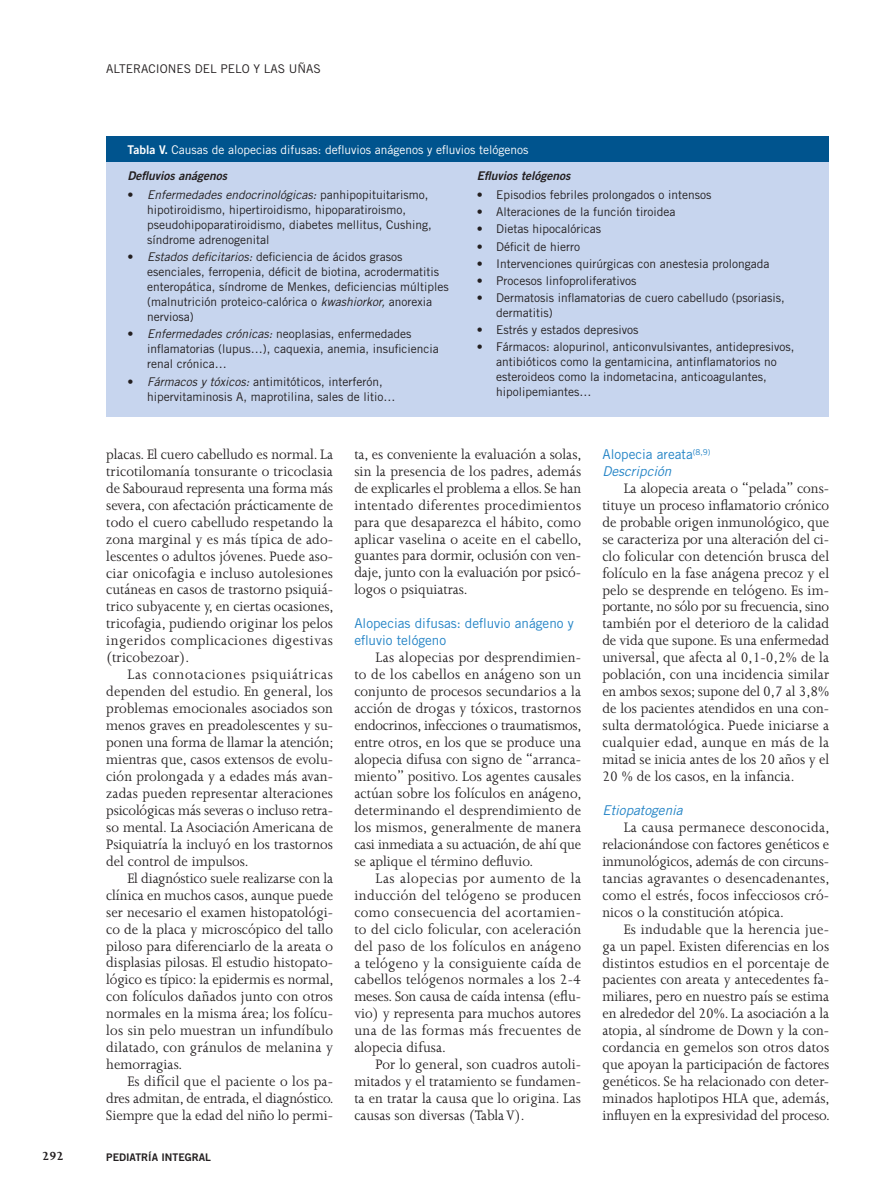
<style>
.page{position:relative;width:893px;height:1191px;background:#fff}
.page>*{position:absolute;margin:0;border:0;box-sizing:border-box;transform-origin:0 0}
.t1{font:15.75px/17px "Joanna MT Std";color:#231f20;text-align:justify;scale:.95 1}
.t2{font:13.5px/17px "Trade Gothic";color:#2484c6}
.t3{font:italic 13.5px "Trade Gothic";color:#2484c6}
.t4{font:700 13.5px "Joanna MT Std";color:#231f20}
.t5{font:12px/15px "Trade Gothic";color:#231f20}
.t6{font:12px "Trade Gothic";color:#fff}
.t7{font:italic 12px "Trade Gothic Bold Two";color:#231f20}
.t8{font:10.5px "Trade Gothic Bold Two";color:#231f20}
.s1{font-family:"Trade Gothic Bold Two"}
.s2{font-style:italic}
</style>
<div class="page">
<div style="left:106px;top:162px;width:723px;height:255px;background:#c7d5ee"></div>
<div style="left:106px;top:136px;width:723px;height:26px;background:#00548e"></div>
<p class="t5" style="left:106px;top:62px;width:216px">ALTERACIONES DEL PELO Y LAS UÑAS</p>
<p class="t6" style="left:128px;top:145px;width:402px"><span class="s1">Tabla V.</span> Causas de alopecias difusas: defluvios anágenos y efluvios telógenos</p>
<p class="t7" style="left:128px;top:171px;width:101px">Defluvios anágenos</p>
<p class="t5" style="left:147px;top:188px;width:286px;text-indent:-20px">• <span class="s2">Enfermedades endocrinológicas:</span> panhipopituitarismo, hipotiroidismo, hipertiroidismo, hipoparatiroismo, pseudohipoparatiroidismo, diabetes mellitus, Cushing, síndrome adrenogenital</p>
<p class="t5" style="left:147px;top:250px;width:303px;text-indent:-19px">• <span class="s2">Estados deficitarios:</span> deficiencia de ácidos grasos esenciales, ferropenia, déficit de biotina, acrodermatitis enteropática, síndrome de Menkes, deficiencias múltiples (malnutrición proteico-calórica o <span class="s2">kwashiorkor,</span> anorexia nerviosa)</p>
<p class="t5" style="left:147px;top:328px;width:293px;text-indent:-19px">• <span class="s2">Enfermedades crónicas:</span> neoplasias, enfermedades inflamatorias (lupus…), caquexia, anemia, insuficiencia renal crónica…</p>
<p class="t5" style="left:147px;top:375px;width:250px;text-indent:-20px">• <span class="s2">Fármacos y tóxicos:</span> antimitóticos, interferón, hipervitaminosis A, maprotilina, sales de litio…</p>
<p class="t7" style="left:477px;top:171px;width:95px">Efluvios telógenos</p>
<p class="t5" style="left:477px;top:188px;width:236px">• Episodios febriles prolongados o intensos</p>
<p class="t5" style="left:477px;top:205px;width:200px">• Alteraciones de la función tiroidea</p>
<p class="t5" style="left:477px;top:223px;width:126px">• Dietas hipocalóricas</p>
<p class="t5" style="left:477px;top:240px;width:105px">• Déficit de hierro</p>
<p class="t5" style="left:477px;top:257px;width:294px">• Intervenciones quirúrgicas con anestesia prolongada</p>
<p class="t5" style="left:477px;top:274px;width:161px">• Procesos linfoproliferativos</p>
<p class="t5" style="left:496px;top:291px;width:290px;text-indent:-20px">• Dermatosis inflamatorias de cuero cabelludo (psoriasis, dermatitis)</p>
<p class="t5" style="left:477px;top:323px;width:163px">• Estrés y estados depresivos</p>
<p class="t5" style="left:496px;top:340px;width:300px;text-indent:-20px">• Fármacos: alopurinol, anticonvulsivantes, antidepresivos, antibióticos como la gentamicina, antinflamatorios no esteroideos como la indometacina, anticoagulantes, hipolipemiantes…</p>
<p class="t1" style="left:106px;top:447px;width:241px">placas. El cuero cabelludo es normal. La tricotilomanía tonsurante o tricoclasia de Sabouraud representa una forma más severa, con afectación prácticamente de todo el cuero cabelludo respetando la zona marginal y es más típica de ado&shy;lescentes o adultos jóvenes. Puede aso&shy;ciar onicofagia e incluso autolesiones cutáneas en casos de trastorno psiquiá&shy;trico subyacente y, en ciertas ocasiones, tricofagia, pudiendo originar los pelos ingeridos complicaciones digestivas (tricobezoar).</p>
<p class="t1" style="left:106px;top:667px;width:241px;text-indent:21px">Las connotaciones psiquiátricas dependen del estudio. En general, los problemas emocionales asociados son menos graves en preadolescentes y su&shy;ponen una forma de llamar la atención; mientras que, casos extensos de evolu&shy;ción prolongada y a edades más avan&shy;zadas pueden representar alteraciones psicológicas más severas o incluso retra&shy;so mental. La Asociación Americana de Psiquiatría la incluyó en los trastornos del control de impulsos.</p>
<p class="t1" style="left:106px;top:871px;width:241px;text-indent:21px">El diagnóstico suele realizarse con la clínica en muchos casos, aunque puede ser necesario el examen histopatológi&shy;co de la placa y microscópico del tallo piloso para diferenciarlo de la areata o displasias pilosas. El estudio histopato&shy;lógico es típico: la epidermis es normal, con folículos dañados junto con otros normales en la misma área; los folícu&shy;los sin pelo muestran un infundíbulo dilatado, con gránulos de melanina y hemorragias.</p>
<p class="t1" style="left:106px;top:1074px;width:241px;text-indent:21px">Es difícil que el paciente o los pa&shy;dres admitan, de entrada, el diagnóstico.<br>Siempre que la edad del niño lo permi-</p>
<p class="t4" style="left:42px;top:1151px;width:23px">292</p>
<p class="t8" style="left:106px;top:1153px;width:106px">PEDIATRÍA INTEGRAL</p>
<p class="t1" style="left:354px;top:447px;width:241px">ta, es conveniente la evaluación a solas, sin la presencia de los padres, además de explicarles el problema a ellos. Se han intentado diferentes procedimientos para que desaparezca el hábito, como aplicar vaselina o aceite en el cabello, guantes para dormir, oclusión con ven&shy;daje, junto con la evaluación por psicó&shy;logos o psiquiatras.</p>
<p class="t2" style="left:354px;top:616px;width:221px">Alopecias difusas: defluvio anágeno y efluvio telógeno</p>
<p class="t1" style="left:354px;top:650px;width:241px;text-indent:21px">Las alopecias por desprendimien&shy;to de los cabellos en anágeno son un conjunto de procesos secundarios a la acción de drogas y tóxicos, trastornos endocrinos, infecciones o traumatismos, entre otros, en los que se produce una alopecia difusa con signo de “arranca&shy;miento” positivo. Los agentes causales actúan sobre los folículos en anágeno, determinando el desprendimiento de los mismos, generalmente de manera casi inmediata a su actuación, de ahí que se aplique el término defluvio.</p>
<p class="t1" style="left:354px;top:871px;width:240px;text-indent:21px">Las alopecias por aumento de la inducción del telógeno se producen como consecuencia del acortamien&shy;to del ciclo folicular, con aceleración del paso de los folículos en anágeno a telógeno y la consiguiente caída de cabellos telógenos normales a los 2-4 meses. Son causa de caída intensa (eflu&shy;vio) y representa para muchos autores una de las formas más frecuentes de alopecia difusa.</p>
<p class="t1" style="left:354px;top:1057px;width:240px;text-indent:21px">Por lo general, son cuadros autoli&shy;mitados y el tratamiento se fundamen&shy;ta en tratar la causa que lo origina. Las causas son diversas (Tabla V).</p>
<p class="t2" style="left:602px;top:447px;width:110px">Alopecia areata<sup>(8,9)<br></sup><span class="s2">Descripción</span></p>
<p class="t1" style="left:602px;top:481px;width:240px;text-indent:21px">La alopecia areata o “pelada” cons&shy;tituye un proceso inflamatorio crónico de probable origen inmunológico, que se caracteriza por una alteración del ci&shy;clo folicular con detención brusca del folículo en la fase anágena precoz y el pelo se desprende en telógeno. Es im&shy;portante, no sólo por su frecuencia, sino también por el deterioro de la calidad de vida que supone. Es una enfermedad universal, que afecta al 0,1-0,2% de la población, con una incidencia similar en ambos sexos; supone del 0,7 al 3,8% de los pacientes atendidos en una con&shy;sulta dermatológica. Puede iniciarse a cualquier edad, aunque en más de la mitad se inicia antes de los 20 años y el 20 % de los casos, en la infancia.</p>
<p class="t3" style="left:602px;top:805px;width:82px">Etiopatogenia</p>
<p class="t1" style="left:602px;top:820px;width:241px;text-indent:21px">La causa permanece desconocida, relacionándose con factores genéticos e inmunológicos, además de con circuns&shy;tancias agravantes o desencadenantes, como el estrés, focos infecciosos cró&shy;nicos o la constitución atópica.</p>
<p class="t1" style="left:602px;top:922px;width:241px;text-indent:21px">Es indudable que la herencia jue&shy;ga un papel. Existen diferencias en los distintos estudios en el porcentaje de pacientes con areata y antecedentes fa&shy;miliares, pero en nuestro país se estima en alrededor del 20%. La asociación a la atopia, al síndrome de Down y la con&shy;cordancia en gemelos son otros datos que apoyan la participación de factores genéticos. Se ha relacionado con deter&shy;minados haplotipos HLA que, además, influyen en la expresividad del proceso.</p>
</div>
